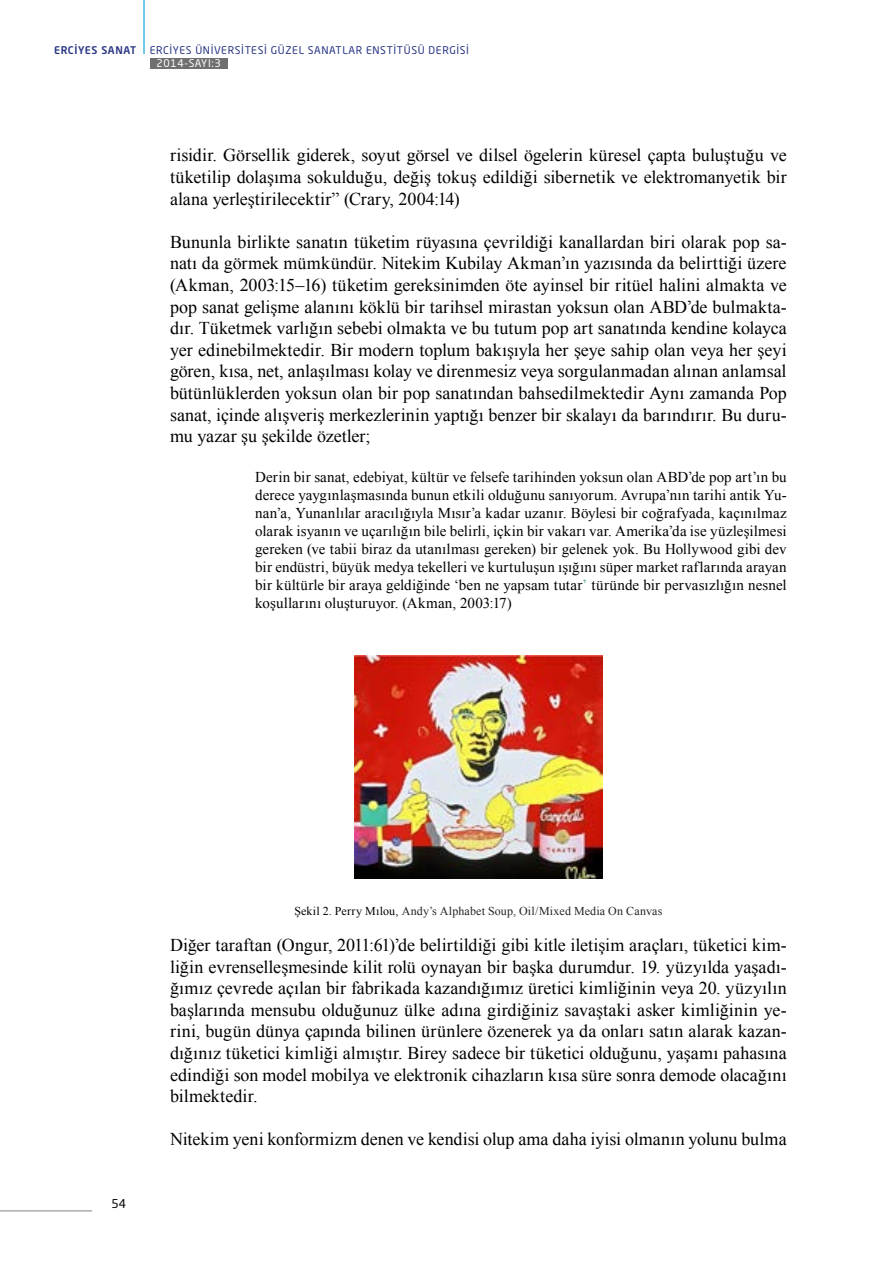
<style>
.page{position:relative;width:893px;height:1263px;background:#fff}
.page>*{position:absolute;margin:0;border:0;box-sizing:border-box;transform-origin:0 0}
.t1{font:18px/21.6px "Times New Roman";color:#000;text-align:justify}
.t2{font:15px/18px "Times New Roman";letter-spacing:.01em;color:#000;text-align:justify}
.t3{font:12px "Times New Roman";letter-spacing:.015em;color:#232323}
.t4{font:12px "Neo Sans Std TR";color:#000}
.t5{font:10.5px "Neo Sans Std TR";letter-spacing:.06em;color:#283583}
.t6{font:10.5px "Neo Sans Std Medium TR";letter-spacing:.06em;color:#283583}
.t7{font:10.5px "Neo Sans Std TR";letter-spacing:.06em;color:#fff}
.s1{color:#396}
.s2{color:#000}
</style>
<div class="page">
<hr style="left:143px;top:0;width:2px;height:54px;background:#009fe3">
<div style="left:150px;top:58px;width:77px;height:10px;background:#706f6f"></div>
<hr style="left:0;top:1210px;width:92px;height:1px;background:#000">
<img style="left:354px;top:655px;width:248px;height:224px">
<p class="t6" style="left:54px;top:43px;width:84px">ERCİYES SANAT</p>
<p class="t5" style="left:150px;top:44px;width:321px">ERCİYES ÜNİVERSİTESİ GÜZEL SANATLAR ENSTİTÜSÜ DERGİSİ</p>
<p class="t7" style="left:157px;top:57px;width:66px">2014-SAYI:3</p>
<p class="t1" style="left:170px;top:144px;width:618px">risidir. Görsellik giderek, soyut görsel ve dilsel ögelerin küresel çapta buluştuğu ve tüketilip dolaşıma sokulduğu, değiş tokuş edildiği sibernetik ve elektromanyetik bir alana yerleştirilecektir” (Crary, 2004:14)</p>
<p class="t1" style="left:170px;top:231px;width:618px">Bununla birlikte sanatın tüketim rüyasına çevrildiği kanallardan biri olarak pop sa&shy;natı da görmek mümkündür. Nitekim Kubilay Akman’ın yazısında da belirttiği üzere (Akman, 2003:15–16) tüketim gereksinimden öte ayinsel bir ritüel halini almakta ve pop sanat gelişme alanını köklü bir tarihsel mirastan yoksun olan ABD’de bulmakta&shy;dır. Tüketmek varlığın sebebi olmakta ve bu tutum pop art sanatında kendine kolayca yer edinebilmektedir. Bir modern toplum bakışıyla her şeye sahip olan veya her şeyi gören, kısa, net, anlaşılması kolay ve direnmesiz veya sorgulanmadan alınan anlamsal bütünlüklerden yoksun olan bir pop sanatından bahsedilmektedir Aynı zamanda Pop sanat, içinde alışveriş merkezlerinin yaptığı benzer bir skalayı da barındırır. Bu duru&shy;mu yazar şu şekilde özetler;</p>
<p class="t2" style="left:255px;top:467px;width:533px">Derin bir sanat, edebiyat, kültür ve felsefe tarihinden yoksun olan ABD’de pop art’ın bu derece yaygınlaşmasında bunun etkili olduğunu sanıyorum. Avrupa’nın tarihi antik Yu&shy;nan’a, Yunanlılar aracılığıyla Mısır’a kadar uzanır. Böylesi bir coğrafyada, kaçınılmaz olarak isyanın ve uçarılığın bile belirli, içkin bir vakarı var. Amerika’da ise yüzleşilmesi gereken (ve tabii biraz da utanılması gereken) bir gelenek yok. Bu Hollywood gibi dev bir endüstri, büyük medya tekelleri ve kurtuluşun ışığını süper market raflarında arayan bir kültürle bir araya geldiğinde ‘ben ne yapsam tutar<span class="s1">’</span> türünde bir pervasızlığın nesnel koşullarını oluşturuyor. (Akman, 2003:17)</p>
<p class="t4" style="left:111px;top:1196px;width:16px">54</p>
<p class="t3" style="left:294px;top:903px;width:370px"><span class="s2">Şekil 2. Perry Mılou,</span> Andy’s Alphabet Soup, Oil/Mixed Media On Canvas</p>
<p class="t1" style="left:170px;top:934px;width:618px">Diğer taraftan (Ongur, 2011:61)’de belirtildiği gibi kitle iletişim araçları, tüketici kim&shy;liğin evrenselleşmesinde kilit rolü oynayan bir başka durumdur. 19. yüzyılda yaşadı&shy;ğımız çevrede açılan bir fabrikada kazandığımız üretici kimliğinin veya 20. yüzyılın başlarında mensubu olduğunuz ülke adına girdiğiniz savaştaki asker kimliğinin ye&shy;rini, bugün dünya çapında bilinen ürünlere özenerek ya da onları satın alarak kazan&shy;dığınız tüketici kimliği almıştır. Birey sadece bir tüketici olduğunu, yaşamı pahasına edindiği son model mobilya ve elektronik cihazların kısa süre sonra demode olacağını bilmektedir.</p>
<p class="t1" style="left:170px;top:1128px;width:618px">Nitekim yeni konformizm denen ve kendisi olup ama daha iyisi olmanın yolunu bulma</p>
</div>
